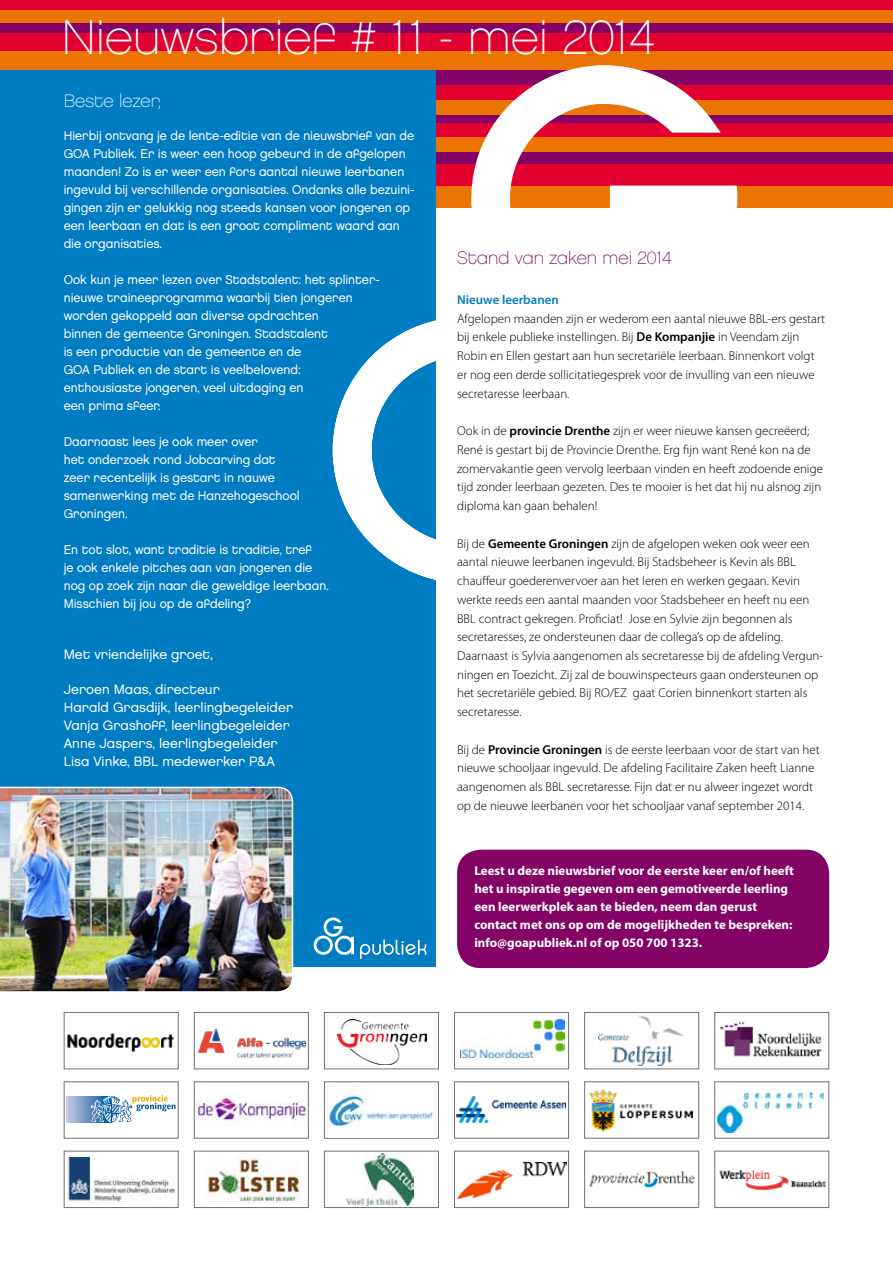
<style>
.page{position:relative;width:893px;height:1263px;background:#fff}
.page>*{position:absolute;margin:0;border:0;box-sizing:border-box;transform-origin:0 0}
.t1{font:48.75px "Chalet Paris Nineteen Eighty";color:#fff}
.t2{font:18px "Chalet Paris Nineteen Eighty";color:#840265}
.t3{font:18px "Chalet Paris Nineteen Eighty";color:#fff}
.t4{font:13.5px/18px "Chalet London Nineteen Eighty";color:#fff}
.t5{font:300 12.9px/18.8px "Myriad Pro";color:#000}
.t6{font:700 12.9px/18px "Myriad Pro";color:#fff}
.t7{font:600 12.9px "Myriad Pro";color:#007cc2}
.t8{font:12.75px/18px "Chalet London Nineteen Eighty";letter-spacing:-.005em;color:#fff;scale:.96 1}
.s1{font-weight:600}
</style>
<div class="page">
<div style="left:27px;top:152px;width:866px;height:14px;background:#840265"></div>
<div style="left:19px;top:164px;width:874px;height:22px;background:#e20031"></div>
<div style="left:47px;top:186px;width:846px;height:21px;background:#ec7405"></div>
<div style="left:8px;top:114px;width:885px;height:10px;background:#840265"></div>
<div style="left:0;top:123px;width:893px;height:14px;background:#e20031"></div>
<div style="left:28px;top:137px;width:865px;height:15px;background:#ec7405"></div>
<div style="left:19px;top:69px;width:874px;height:17px;background:#840265"></div>
<div style="left:11px;top:85px;width:882px;height:15px;background:#e20031"></div>
<div style="left:40px;top:100px;width:853px;height:14px;background:#ec7405"></div>
<div style="left:0;top:69px;width:436px;height:1194px;background:#007cc2"></div>
<div style="left:0;top:23px;width:893px;height:11px;background:#840265"></div>
<div style="left:0;top:33px;width:893px;height:18px;background:#e20031"></div>
<div style="left:0;top:51px;width:893px;height:18px;background:#ec7405"></div>
<div style="left:0;top:0;width:893px;height:11px;background:#e20031"></div>
<div style="left:0;top:11px;width:893px;height:12px;background:#ec7405"></div>
<svg style="left:471px;top:65px;width:266px;height:143px"></svg>
<div style="left:0;top:968px;width:446px;height:295px;background:#fff"></div>
<svg style="left:333px;top:320px;width:103px;height:260px"></svg>
<div style="left:457px;top:850px;width:372px;height:118px;background:#840265;border-radius:24px"></div>
<svg style="left:314px;top:917px;width:40px;height:38px"></svg>
<svg style="left:360px;top:939px;width:66px;height:20px"></svg>
<img style="left:0;top:787px;width:293px;height:205px">
<div style="left:194px;top:1012px;width:115px;height:57px;border:1px solid #707173"></div>
<img style="left:199px;top:1028px;width:106px;height:29px">
<div style="left:64px;top:1012px;width:115px;height:57px;border:1px solid #707173"></div>
<img style="left:68px;top:1033px;width:106px;height:19px">
<div style="left:324px;top:1012px;width:115px;height:57px;border:1px solid #707173"></div>
<img style="left:338px;top:1019px;width:88px;height:46px">
<div style="left:454px;top:1012px;width:115px;height:57px;border:1px solid #707173"></div>
<img style="left:461px;top:1020px;width:103px;height:38px">
<div style="left:584px;top:1012px;width:115px;height:57px;border:1px solid #707173"></div>
<img style="left:598px;top:1016px;width:85px;height:50px">
<div style="left:714px;top:1081px;width:115px;height:57px;border:1px solid #707173"></div>
<img style="left:717px;top:1092px;width:107px;height:40px">
<div style="left:194px;top:1081px;width:115px;height:57px;border:1px solid #707173"></div>
<img style="left:196px;top:1092px;width:110px;height:35px">
<div style="left:64px;top:1081px;width:115px;height:57px;border:1px solid #707173"></div>
<svg style="left:67px;top:1105px;width:23px;height:8px"></svg>
<svg style="left:67px;top:1114px;width:23px;height:8px"></svg>
<svg style="left:67px;top:1096px;width:23px;height:8px"></svg>
<svg style="left:90px;top:1095px;width:86px;height:28px"></svg>
<div style="left:454px;top:1081px;width:115px;height:57px;border:1px solid #707173"></div>
<img style="left:457px;top:1097px;width:108px;height:25px">
<div style="left:584px;top:1081px;width:115px;height:57px;border:1px solid #707173"></div>
<img style="left:590px;top:1089px;width:102px;height:43px">
<div style="left:194px;top:1151px;width:115px;height:57px;border:1px solid #707173"></div>
<img style="left:206px;top:1153px;width:94px;height:50px">
<div style="left:64px;top:1151px;width:115px;height:57px;border:1px solid #707173"></div>
<img style="left:67px;top:1158px;width:109px;height:46px">
<div style="left:324px;top:1151px;width:115px;height:57px;border:1px solid #707173"></div>
<img style="left:347px;top:1153px;width:67px;height:52px">
<div style="left:454px;top:1151px;width:115px;height:57px;border:1px solid #707173"></div>
<img style="left:458px;top:1162px;width:108px;height:36px">
<div style="left:584px;top:1151px;width:115px;height:57px;border:1px solid #707173"></div>
<img style="left:589px;top:1171px;width:106px;height:17px">
<div style="left:714px;top:1151px;width:115px;height:57px;border:1px solid #707173"></div>
<div style="left:324px;top:1081px;width:115px;height:57px;border:1px solid #707173"></div>
<img style="left:328px;top:1094px;width:108px;height:43px">
<div style="left:714px;top:1012px;width:115px;height:57px;border:1px solid #707173"></div>
<img style="left:719px;top:1021px;width:103px;height:36px">
<img style="left:719px;top:1170px;width:107px;height:21px">
<h1 class="t1" style="left:62px;top:9px;width:595px">Nieuwsbrief # 11 - mei 2014</h1>
<h2 class="t3" style="left:64px;top:90px;width:99px">Beste lezer,</h2>
<p class="t8" style="left:64px;top:127px;width:367px">Hierbij ontvang je de lente-editie van de nieuwsbrief van de GOA Publiek. Er is weer een hoop gebeurd in de afgelopen maanden! Zo is er weer een fors aantal nieuwe leerbanen ingevuld bij verschillende organisaties. Ondanks alle bezuini&shy;gingen zijn er gelukkig nog steeds kansen voor jongeren op een leerbaan en dat is een groot compliment waard aan die organisaties.</p>
<p class="t8" style="left:64px;top:271px;width:331px">Ook kun je meer lezen over Stadstalent: het splinter&shy;nieuwe traineeprogramma waarbij tien jongeren worden gekoppeld aan diverse opdrachten<br>binnen de gemeente Groningen. Stadstalent<br>is een productie van de gemeente en de<br>GOA Publiek en de start is veelbelovend: enthousiaste jongeren, veel uitdaging en<br>een prima sfeer.</p>
<p class="t8" style="left:64px;top:433px;width:247px">Daarnaast lees je ook meer over<br>het onderzoek rond Jobcarving dat zeer recentelijk is gestart in nauwe samenwerking met de Hanzehogeschool<br>Groningen.</p>
<p class="t8" style="left:64px;top:541px;width:278px">En tot slot, want traditie is traditie, tref<br>je ook enkele pitches aan van jongeren die nog op zoek zijn naar die geweldige leerbaan.<br>Misschien bij jou op de afdeling?</p>
<p class="t4" style="left:64px;top:645px;width:150px">Met vriendelijke groet,</p>
<p class="t4" style="left:64px;top:680px;width:231px">Jeroen Maas, directeur<br>Harald Grasdijk, leerlingbegeleider Vanja Grashoff, leerlingbegeleider Anne Jaspers, leerlingbegeleider Lisa Vinke, BBL medewerker P&amp;A</p>
<h2 class="t2" style="left:457px;top:247px;width:216px">Stand van zaken mei 2014</h2>
<p class="t7" style="left:457px;top:291px;width:103px">Nieuwe leerbanen</p>
<p class="t5" style="left:457px;top:309px;width:370px">Afgelopen maanden zijn er wederom een aantal nieuwe BBL-ers gestart bij enkele publieke instellingen. Bij <span class="s1">De Kompanjie</span> in Veendam zijn Robin en Ellen gestart aan hun secretariële leerbaan. Binnenkort volgt er nog een derde sollicitatiegesprek voor de invulling van een nieuwe secretaresse leerbaan.</p>
<p class="t5" style="left:457px;top:422px;width:367px">Ook in de <span class="s1">provincie Drenthe</span> zijn er weer nieuwe kansen gecreëerd; René is gestart bij de Provincie Drenthe. Erg fijn want René kon na de zomervakantie geen vervolg leerbaan vinden en heeft zodoende enige tijd zonder leerbaan gezeten. Des te mooier is het dat hij nu alsnog zijn diploma kan gaan behalen!</p>
<p class="t5" style="left:457px;top:534px;width:368px">Bij de <span class="s1">Gemeente Groningen</span> zijn de afgelopen weken ook weer een aantal nieuwe leerbanen ingevuld. Bij Stadsbeheer is Kevin als BBL chauffeur goederenvervoer aan het leren en werken gegaan. Kevin werkte reeds een aantal maanden voor Stadsbeheer en heeft nu een BBL contract gekregen. Proficiat! Jose en Sylvie zijn begonnen als secretaresses, ze ondersteunen daar de collega’s op de afdeling.<br>Daarnaast is Sylvia aangenomen als secretaresse bij de afdeling Vergun&shy;ningen en Toezicht. Zij zal de bouwinspecteurs gaan ondersteunen op het secretariële gebied. Bij RO/EZ gaat Corien binnenkort starten als secretaresse.</p>
<p class="t5" style="left:457px;top:740px;width:364px">Bij de <span class="s1">Provincie Groningen</span> is de eerste leerbaan voor de start van het nieuwe schooljaar ingevuld. De afdeling Facilitaire Zaken heeft Lianne aangenomen als BBL secretaresse. Fijn dat er nu alweer ingezet wordt op de nieuwe leerbanen voor het schooljaar vanaf september 2014.</p>
<p class="t6" style="left:474px;top:862px;width:321px">Leest u deze nieuwsbrief voor de eerste keer en/of heeft het u inspiratie gegeven om een gemotiveerde leerling een leerwerkplek aan te bieden, neem dan gerust contact met ons op om de mogelijkheden te bespreken: info@goapubliek.nl of op 050 700 1323.</p>
</div>
